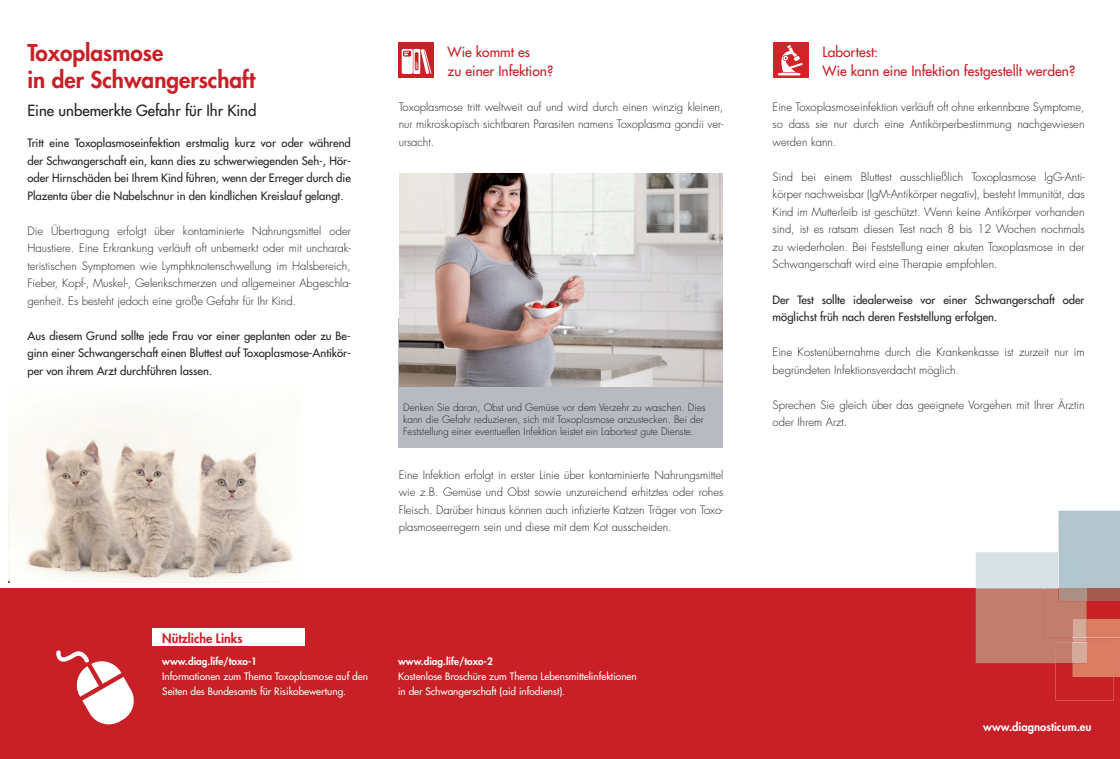
<style>
.page{position:relative;width:1120px;height:759px;background:#fff}
.page>*{position:absolute;margin:0;border:0;box-sizing:border-box;transform-origin:0 0}
.t1{font:800 22.5px/27.5px "Futura LT";color:#c82026}
.t2{font:15px "Futura";color:#231f20}
.t3{font:13.75px/18.8px "Futura LT";color:#c82026}
.t4{font:800 12.5px "Futura LT";color:#c82026}
.t5{font:300 11.25px/17.5px "Futura";color:#231f20;text-align:justify}
.t6{font:11.25px/17.5px "Futura";color:#231f20;text-align:justify}
.t7{font:800 11.25px "Futura";color:#fff}
.t8{font:300 10px/12px "Futura";color:#231f20}
.t9{font:10px/15px "Futura";color:#fff}
.t10{font:800 10px "Futura";color:#fff}
</style>
<div class="page">
<img style="left:8px;top:401px;width:286px;height:181px">
<div style="left:399px;top:318px;width:324px;height:130px;background:#b8bac2"></div>
<div style="left:0;top:588px;width:1120px;height:170px;background:#c82026"></div>
<div style="left:152px;top:628px;width:152px;height:18px;background:#fff"></div>
<img style="left:400px;top:173px;width:323px;height:213px">
<svg style="left:975px;top:510px;width:145px;height:190px"></svg>
<div style="left:773px;top:43px;width:35px;height:35px;background:#d1232a"></div>
<svg style="left:778px;top:45px;width:25px;height:30px"></svg>
<div style="left:398px;top:43px;width:35px;height:35px;background:#c82026"></div>
<svg style="left:402px;top:49px;width:29px;height:25px"></svg>
<svg style="left:56px;top:650px;width:78px;height:75px"></svg>
<h1 class="t1" style="left:27px;top:38px;width:229px">Toxoplasmose<br>in der Schwangerschaft</h1>
<h2 class="t2" style="left:27px;top:101px;width:230px">Eine unbemerkte Gefahr für Ihr Kind</h2>
<p class="t6" style="left:27px;top:134px;width:325px">Tritt eine Toxoplasmoseinfektion erstmalig kurz vor oder während der Schwangerschaft ein, kann dies zu schwerwiegenden Seh-, Hör&shy;oder Hirnschäden bei Ihrem Kind führen, wenn der Erreger durch die Plazenta über die Nabelschnur in den kindlichen Kreislauf gelangt.</p>
<p class="t5" style="left:27px;top:222px;width:325px">Die Übertragung erfolgt über kontaminierte Nahrungsmittel oder Haustiere. Eine Erkrankung verläuft oft unbemerkt oder mit uncharak&shy;teristischen Symptomen wie Lymphknotenschwellung im Halsbereich, Fieber, Kopf-, Muskel-, Gelenkschmerzen und allgemeiner Abgeschla&shy;genheit. Es besteht jedoch eine große Gefahr für Ihr Kind.</p>
<p class="t6" style="left:27px;top:327px;width:325px">Aus diesem Grund sollte jede Frau vor einer geplanten oder zu Be&shy;ginn einer Schwangerschaft einen Bluttest auf Toxoplasmose-Antikör&shy;per von ihrem Arzt durchführen lassen.</p>
<p class="t3" style="left:448px;top:42px;width:107px">Wie kommt es<br>zu einer Infektion?</p>
<p class="t5" style="left:399px;top:98px;width:326px">Toxoplasmose tritt weltweit auf und wird durch einen winzig kleinen, nur mikroskopisch sichtbaren Parasiten namens Toxoplasma gondii ver&shy;ursacht.</p>
<p class="t8" style="left:403px;top:401px;width:304px">Denken Sie daran, Obst und Gemüse vor dem Verzehr zu waschen. Dies kann die Gefahr reduzieren, sich mit Toxoplasmose anzustecken. Bei der<br>Feststellung einer eventuellen Infektion leistet ein Labortest gute Dienste.</p>
<p class="t5" style="left:399px;top:466px;width:326px">Eine Infektion erfolgt in erster Linie über kontaminierte Nahrungsmittel wie z.B. Gemüse und Obst sowie unzureichend erhitztes oder rohes Fleisch. Darüber hinaus können auch infizierte Katzen Träger von Toxo&shy;plasmoseerregern sein und diese mit dem Kot ausscheiden.</p>
<p class="t4" style="left:162px;top:629px;width:82px">Nützliche Links</p>
<p class="t10" style="left:162px;top:655px;width:96px">www.diag.life/toxo-1</p>
<p class="t9" style="left:162px;top:668px;width:207px">Informationen zum Thema Toxoplasmose auf den<br>Seiten des Bundesamts für Risikobewertung.</p>
<p class="t10" style="left:398px;top:655px;width:96px">www.diag.life/toxo-2</p>
<p class="t9" style="left:398px;top:668px;width:240px">Kostenlose Broschüre zum Thema Lebensmittelinfektionen in der Schwangerschaft (aid infodienst).</p>
<p class="t3" style="left:822px;top:42px;width:254px">Labortest:<br>Wie kann eine Infektion festgestellt werden?</p>
<p class="t5" style="left:772px;top:98px;width:313px">Eine Toxoplasmoseinfektion verläuft oft ohne erkennbare Symptome, so dass sie nur durch eine Antikörperbestimmung nachgewiesen werden kann.</p>
<p class="t5" style="left:772px;top:168px;width:313px">Sind bei einem Bluttest ausschließlich Toxoplasmose lgG-Anti&shy;körper nachweisbar (IgM-Antikörper negativ), besteht Immunität, das Kind im Mutterleib ist geschützt. Wenn keine Antikörper vorhanden sind, ist es ratsam diesen Test nach 8 bis 12 Wochen nochmals zu wiederholen. Bei Feststellung einer akuten Toxoplasmose in der Schwangerschaft wird eine Therapie empfohlen.</p>
<p class="t6" style="left:772px;top:290px;width:313px">Der Test sollte idealerweise vor einer Schwangerschaft oder möglichst früh nach deren Feststellung erfolgen.</p>
<p class="t5" style="left:772px;top:343px;width:313px">Eine Kostenübernahme durch die Krankenkasse ist zurzeit nur im begründeten Infektionsverdacht möglich.</p>
<p class="t5" style="left:772px;top:396px;width:313px">Sprechen Sie gleich über das geeignete Vorgehen mit Ihrer Ärztin oder Ihrem Arzt.</p>
<p class="t7" style="left:983px;top:719px;width:110px">www.diagnosticum.eu</p>
</div>
